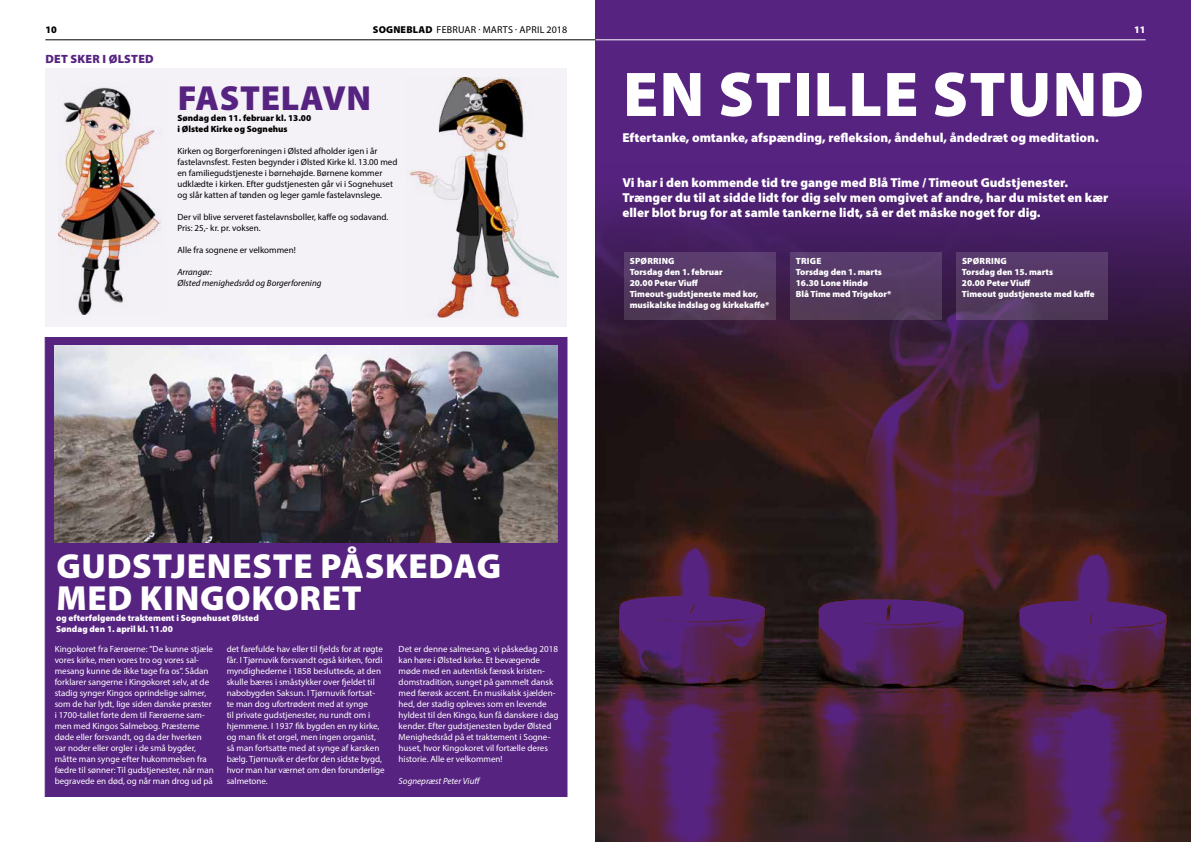
<style>
.page{position:relative;width:1191px;height:842px;background:#fff}
.page>*{position:absolute;margin:0;border:0;box-sizing:border-box;transform-origin:0 0}
.t1{font:900 63.6px "Myriad Pro";letter-spacing:.02em;color:#fff}
.t2{font:900 35px/32px "Myriad Pro";letter-spacing:.02em;color:#fff}
.t3{font:900 35px "Myriad Pro";letter-spacing:.02em;color:#572381}
.t4{font:900 13px/15px "Myriad Pro";color:#fff}
.t5{font:900 12px "Myriad Pro";letter-spacing:.02em;color:#572381}
.t6{font:10px "Myriad Pro";letter-spacing:.02em;color:#000}
.t7{font:900 10px "Myriad Pro";color:#000}
.t8{font:900 10px "Myriad Pro";color:#fff}
.t9{font:9px/11px "Myriad Pro";color:#fff}
.t10{font:9px/11px "Myriad Pro";color:#000}
.t11{font:900 9px/11px "Myriad Pro";color:#fff}
.t12{font:900 9px "Myriad Pro";color:#000}
.t13{font:italic 9px/11px "Myriad Pro";color:#000}
.t14{font:italic 9px "Myriad Pro";color:#fff}
.s1{font-weight:900}
</style>
<div class="page">
<div style="left:595px;top:0;width:596px;height:842px;background:#572381"></div>
<img style="left:595px;top:195px;width:596px;height:647px">
<hr style="left:45px;top:40px;width:550px;height:1px;background:#000">
<hr style="left:595px;top:40px;width:550px;height:1px;background:#fff">
<div style="left:45px;top:337px;width:522px;height:460px;background:#572381;border:1px solid #572381"></div>
<div style="left:45px;top:68px;width:522px;height:259px;background:#f4f1f7"></div>
<img style="left:58px;top:87px;width:104px;height:227px">
<img style="left:409px;top:78px;width:149px;height:239px">
<img style="left:55px;top:345px;width:502px;height:197px">
<svg style="left:956px;top:252px;width:152px;height:68px;background:#543963"></svg>
<div style="left:790px;top:252px;width:152px;height:68px;background:linear-gradient(to bottom,#593b70,#503a54)"></div>
<div style="left:624px;top:252px;width:152px;height:68px;background:linear-gradient(to bottom,#5b3d71,#533b55)"></div>
<p class="t7" style="left:45px;top:24px;width:13px">10</p>
<p class="t6" style="left:373px;top:23px;width:196px"><span class="s1">SOGNEBLAD</span> FEBRUAR · MARTS · APRIL 2018</p>
<p class="t8" style="left:1134px;top:24px;width:13px">11</p>
<h3 class="t5" style="left:45px;top:52px;width:110px">DET SKER I ØLSTED</h3>
<h2 class="t3" style="left:178px;top:78px;width:195px">FASTELAVN</h2>
<p class="t12" style="left:177px;top:124px;width:112px">i Ølsted Kirke og Sognehus</p>
<p class="t10" style="left:177px;top:145px;width:221px">Kirken og Borgerforeningen i Ølsted afholder igen i år fastelavnsfest. Festen begynder i Ølsted Kirke kl. 13.00 med en familiegudstjeneste i børnehøjde. Børnene kommer udklædte i kirken. Efter gudstjenesten går vi i Sognehuset og slår katten af tønden og leger gamle fastelavnslege.</p>
<p class="t10" style="left:177px;top:211px;width:212px">Der vil blive serveret fastelavnsboller, kaffe og sodavand.<br>Pris: 25,- kr. pr. voksen.</p>
<p class="t10" style="left:177px;top:244px;width:120px">Alle fra sognene er velkommen!</p>
<p class="t13" style="left:177px;top:266px;width:146px">Arrangør:<br>Ølsted menighedsråd og Borgerforening</p>
<p class="t12" style="left:177px;top:113px;width:135px">Søndag den 11. februar kl. 13.00</p>
<h1 class="t1" style="left:623px;top:58px;width:522px">EN STILLE STUND</h1>
<h3 class="t4" style="left:622px;top:130px;width:478px">Eftertanke, omtanke, afspænding, refleksion, åndehul, åndedræt og meditation.</h3>
<h3 class="t4" style="left:622px;top:175px;width:487px">Vi har i den kommende tid tre gange med Blå Time / Timeout Gudstjenester.<br>Trænger du til at sidde lidt for dig selv men omgivet af andre, har du mistet en kær eller blot brug for at samle tankerne lidt, så er det måske noget for dig.</h3>
<p class="t11" style="left:629px;top:256px;width:141px">SPØRRING<br>Torsdag den 1. februar<br>20.00 Peter Viuff<br>Timeout-gudstjeneste med kor, musikalske indslag og kirkekaffe*</p>
<p class="t11" style="left:796px;top:256px;width:97px">TRIGE<br>Torsdag den 1. marts<br>16.30 Lone Hindø<br>Blå Time med Trigekor*</p>
<p class="t11" style="left:962px;top:256px;width:134px">SPØRRING<br>Torsdag den 15. marts<br>20.00 Peter Viuff<br>Timeout gudstjeneste med kaffe</p>
<h2 class="t2" style="left:56px;top:551px;width:446px">GUDSTJENESTE PÅSKEDAG<br>MED KINGOKORET</h2>
<p class="t11" style="left:56px;top:613px;width:204px">og efterfølgende traktement i Sognehuset Ølsted<br>Søndag den 1. april kl. 11.00</p>
<p class="t9" style="left:55px;top:643px;width:161px">Kingokoret fra Færøerne: ”De kunne stjæle vores kirke, men vores tro og vores sal&shy;mesang kunne de ikke tage fra os”. Sådan forklarer sangerne i Kingokoret selv, at de stadig synger Kingos oprindelige salmer, som de har lydt, lige siden danske præster i 1700-tallet førte dem til Færøerne sam&shy;men med Kingos Salmebog. Præsterne døde eller forsvandt, og da der hverken var noder eller orgler i de små bygder, måtte man synge efter hukommelsen fra fædre til sønner: Til gudstjenester, når man begravede en død, og når man drog ud på</p>
<p class="t9" style="left:227px;top:643px;width:159px">det farefulde hav eller til fjelds for at røgte får. I Tjørnuvik forsvandt også kirken, fordi myndighederne i 1858 besluttede, at den skulle bæres i småstykker over fjeldet til nabobygden Saksun. I Tjørnuvik fortsat&shy;te man dog ufortrødent med at synge<br>til private gudstjenester, nu rundt om i hjemmene. I 1937 fik bygden en ny kirke, og man fik et orgel, men ingen organist, så man fortsatte med at synge af karsken bælg. Tjørnuvik er derfor den sidste bygd, hvor man har værnet om den forunderlige salmetone.</p>
<p class="t9" style="left:399px;top:643px;width:161px">Det er denne salmesang, vi påskedag 2018 kan høre i Ølsted kirke. Et bevægende møde med en autentisk færøsk kristen&shy;domstradition, sunget på gammelt dansk med færøsk accent. En musikalsk sjælden&shy;hed, der stadig opleves som en levende hyldest til den Kingo, kun få danskere i dag kender. Efter gudstjenesten byder Ølsted Menighedsråd på et traktement i Sogne&shy;huset, hvor Kingokoret vil fortælle deres historie. Alle er velkommen!</p>
<p class="t14" style="left:399px;top:775px;width:83px">Sognepræst Peter Viuff</p>
</div>
